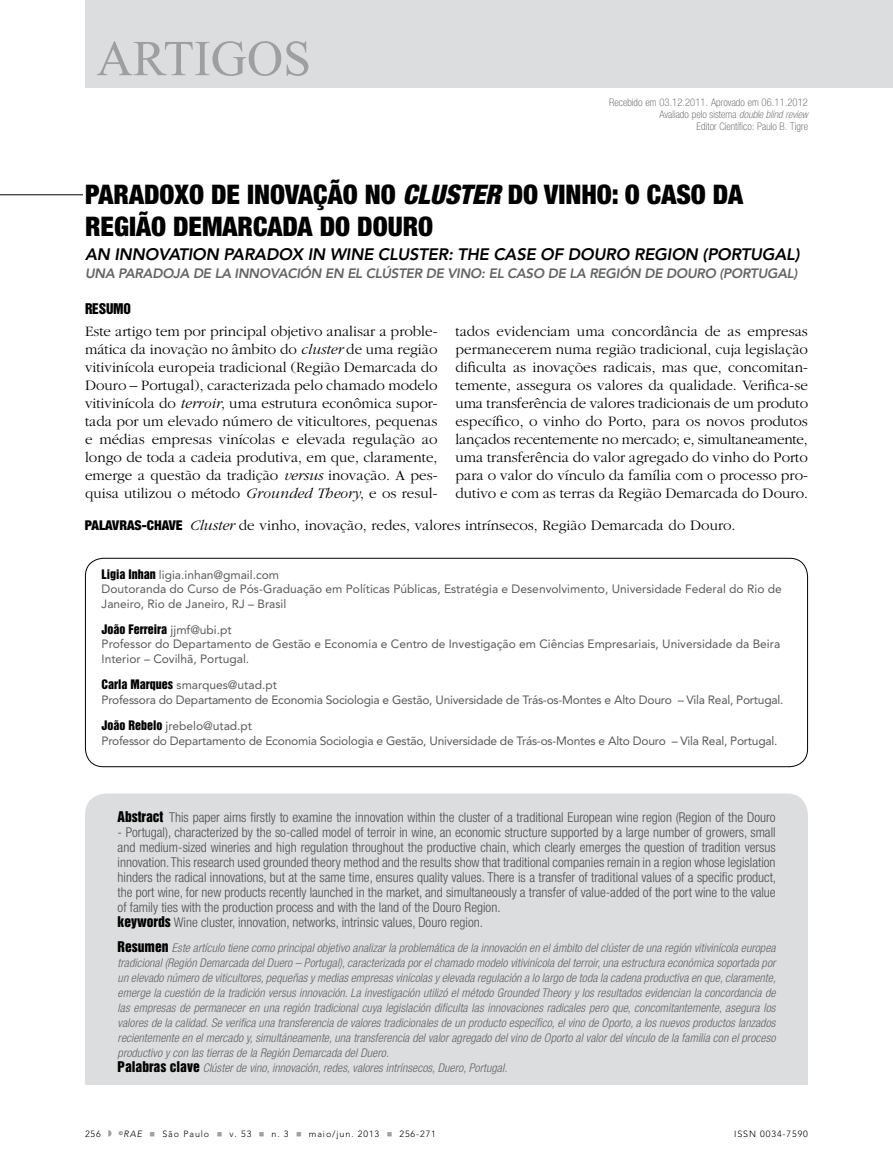
<style>
.page{position:relative;width:893px;height:1170px;background:#fff}
.page>*{position:absolute;margin:0;border:0;box-sizing:border-box;transform-origin:0 0}
.t1{font:50.25px "Times New Roman";color:#9d9fa2}
.t2{font:900 condensed 27px/31.5px "Helvetica Neue LT Std";color:#000}
.t3{font:italic 800 16.5px "Avenir LT Std";letter-spacing:-.01em;color:#000}
.t4{font:300 15px/18px "Garamond";color:#000;text-align:justify}
.t5{font:300 condensed 13.5px/15px "Helvetica Neue LT Std";color:#4d4d4f}
.t6{font:italic 800 13.5px "Avenir LT Std";letter-spacing:-.02em;color:#636466}
.t7{font:13.5px "Helvetica Inserat";letter-spacing:-.02em;color:#000}
.t8{font:italic 300 condensed 12px/15px "Helvetica Neue LT Std";letter-spacing:.005em;color:#636466}
.t9{font:12px/14.4px "Avenir";color:#58595b}
.t10{font:12px/14.4px "Avenir";letter-spacing:-.02em;color:#58595b}
.t11{font:12px "Helvetica Inserat";color:#000}
.t12{font:100 condensed 10.5px/12px "Helvetica Neue LT Std";letter-spacing:.01em;color:#4d4d4f;text-align:right}
.t13{font:300 9px "Avenir LT Std";letter-spacing:.1em;color:#000}
.s1{font-style:italic}
.s2{font-family:"Helvetica Neue";font-weight:900;font-stretch:condensed;font-size:13.5px}
.s3{font-family:"Helvetica Inserat";color:#000}
.s4{font-family:"Avenir";color:#58595b}
.s5{font-family:"Helvetica Inserat";font-weight:400;font-stretch:normal;color:#000}
.s6{font-family:"Helvetica Inserat";font-weight:400;font-style:normal;font-stretch:normal;font-size:13.5px;color:#000}
.s7{color:#9d9fa2}
</style>
<div class="page">
<div style="left:85px;top:0;width:808px;height:87px;background:#dcddde"></div>
<svg style="left:108px;top:1130px;width:3px;height:6px"></svg>
<hr style="left:0;top:194px;width:83px;height:1px;background:#000">
<div style="left:85px;top:793px;width:723px;height:291px;background:#dcddde"></div>
<div style="left:85px;top:558px;width:723px;height:209px;border:1px solid #000;border-radius:18px"></div>
<h1 class="t1" style="left:97px;top:25px;width:216px">ARTIGOS</h1>
<p class="t12" style="left:609px;top:96px;width:200px">Recebido em 03.12.2011. Aprovado em 06.11.2012<br>Avaliado pelo sistema <span class="s1">double blind review<br></span>Editor Científico: Paulo B. Tigre</p>
<h2 class="t2" style="left:85px;top:178px;width:659px">PARADOXO DE INOVAÇÃO NO <span class="s1">CLUSTER</span> DO VINHO: O CASO DA<br>REGIÃO DEMARCADA DO DOURO</h2>
<h3 class="t3" style="left:85px;top:245px;width:716px">AN INNOVATION PARADOX IN WINE CLUSTER: THE CASE OF DOURO REGION (PORTUGAL)</h3>
<p class="t6" style="left:85px;top:265px;width:714px">UNA PARADOJA DE LA INNOVACIÓN EN EL CLÚSTER DE VINO: EL CASO DE LA REGIÓN DE DOURO (PORTUGAL)</p>
<p class="t7" style="left:85px;top:300px;width:47px">RESUMO</p>
<p class="t4" style="left:85px;top:322px;width:354px">Este artigo tem por principal objetivo analisar a proble&shy;mática da inovação no âmbito do <span class="s1">cluster</span> de uma região vitivinícola europeia tradicional (Região Demarcada do Douro – Portugal), caracterizada pelo chamado modelo vitivinícola do <span class="s1">terroir</span>, uma estrutura econômica supor&shy;tada por um elevado número de viticultores, pequenas e médias empresas vinícolas e elevada regulação ao longo de toda a cadeia produtiva, em que, claramente, emerge a questão da tradição <span class="s1">versus</span> inovação. A pes&shy;quisa utilizou o método <span class="s1">Grounded Theory</span>, e os resul-</p>
<p class="t4" style="left:455px;top:322px;width:354px">tados evidenciam uma concordância de as empresas permanecerem numa região tradicional, cuja legislação dificulta as inovações radicais, mas que, concomitan&shy;temente, assegura os valores da qualidade. Verifica-se uma transferência de valores tradicionais de um produto específico, o vinho do Porto, para os novos produtos lançados recentemente no mercado; e, simultaneamente, uma transferência do valor agregado do vinho do Porto para o valor do vínculo da família com o processo pro&shy;dutivo e com as terras da Região Demarcada do Douro.</p>
<p class="t4" style="left:85px;top:516px;width:652px"><span class="s2">PALAVRAS-CHAVE</span> <span class="s1">Cluster</span> de vinho, inovação, redes, valores intrínsecos, Região Demarcada do Douro.</p>
<p class="t9" style="left:102px;top:567px;width:682px"><span class="s3">Ligia Inhan</span> ligia.inhan@gmail.com<br>Doutoranda do Curso de Pós-Graduação em Políticas Públicas, Estratégia e Desenvolvimento, Universidade Federal do Rio de<br>Janeiro, Rio de Janeiro, RJ – Brasil</p>
<p class="t11" style="left:102px;top:622px;width:132px">João Ferreira <span class="s4">jjmf@ubi.pt</span></p>
<p class="t9" style="left:102px;top:637px;width:680px">Professor do Departamento de Gestão e Economia e Centro de Investigação em Ciências Empresariais, Universidade da Beira<br>Interior – Covilhã, Portugal.</p>
<p class="t10" style="left:102px;top:678px;width:683px"><span class="s3">Carla Marques</span> smarques@utad.pt<br>Professora do Departamento de Economia Sociologia e Gestão, Universidade de Trás-os-Montes e Alto Douro – Vila Real, Portugal.</p>
<p class="t10" style="left:102px;top:718px;width:677px"><span class="s3">João Rebelo</span> jrebelo@utad.pt<br>Professor do Departamento de Economia Sociologia e Gestão, Universidade de Trás-os-Montes e Alto Douro – Vila Real, Portugal.</p>
<p class="t5" style="left:118px;top:809px;width:659px"><span class="s5">Abstract</span> This paper aims firstly to examine the innovation within the cluster of a traditional European wine region (Region of the Douro</p>
<p class="t5" style="left:118px;top:824px;width:660px">- Portugal), characterized by the so-called model of terroir in wine, an economic structure supported by a large number of growers, small and medium-sized wineries and high regulation throughout the productive chain, which clearly emerges the question of tradition versus innovation. This research used grounded theory method and the results show that traditional companies remain in a region whose legislation hinders the radical innovations, but at the same time, ensures quality values. There is a transfer of traditional values of a specific product, the port wine, for new products recently launched in the market, and simultaneously a transfer of value-added of the port wine to the value of family ties with the production process and with the land of the Douro Region.<br><span class="s5">keywords</span> Wine cluster, innovation, networks, intrinsic values, Douro region.</p>
<p class="t8" style="left:118px;top:940px;width:660px"><span class="s6">Resumen</span> Este artículo tiene como principal objetivo analizar la problemática de la innovación en el ámbito del clúster de una región vitivinícola europea tradicional (Región Demarcada del Duero – Portugal), caracterizada por el chamado modelo vitivinícola del terroir, una estructura económica soportada por un elevado número de viticultores, pequeñas y medias empresas vinícolas y elevada regulación a lo largo de toda la cadena productiva en que, claramente, emerge la cuestión de la tradición versus innovación. La investigación utilizó el método Grounded Theory y los resultados evidencian la concordancia de las empresas de permanecer en una región tradicional cuya legislación dificulta las innovaciones radicales pero que, concomitantemente, asegura los valores de la calidad. Se verifica una transferencia de valores tradicionales de un producto específico, el vino de Oporto, a los nuevos productos lanzados recientemente en el mercado y, simultáneamente, una transferencia del valor agregado del vino de Oporto al valor del vínculo de la familia con el proceso productivo y con las tierras de la Región Demarcada del Duero.<br><span class="s6">Palabras clave</span> Clúster de vino, innovación, redes, valores intrínsecos, Duero, Portugal.</p>
<p class="t13" style="left:85px;top:1128px;width:17px">256</p>
<p class="t13" style="left:119px;top:1128px;width:319px"><sup>©</sup><span class="s1">RAE</span> <span class="s7">■</span> São Paulo <span class="s7">■</span> v. 53 <span class="s7">■</span> n. 3 <span class="s7">■</span> maio/jun. 2013 <span class="s7">■</span> 256-271</p>
<p class="t13" style="left:734px;top:1128px;width:75px">ISSN 0034-7590</p>
</div>
